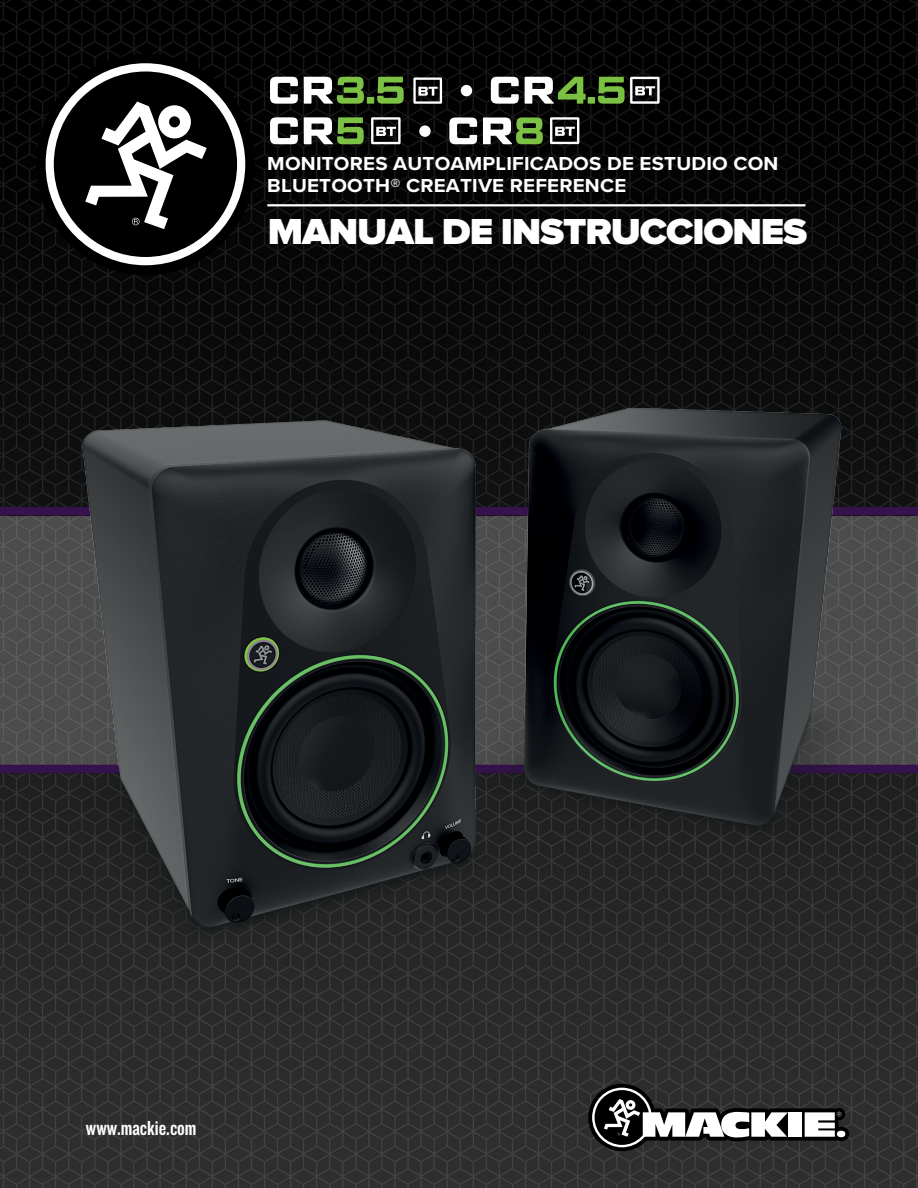
<style>
.page{position:relative;width:918px;height:1188px;background:#fff}
.page>*{position:absolute;margin:0;border:0;box-sizing:border-box;transform-origin:0 0}
.t1{font:900 37.5px "Proxima Nova";letter-spacing:-.03em;color:#fff;scale:1.05 1}
.t2{font:21.15px "Knockout 49 Liteweight";color:#fff}
.t3{font:700 19.5px/22.5px "Proxima Nova";letter-spacing:.01em;color:#fff;scale:1.05 1}
</style>
<div class="page">
<img style="left:0;top:0;width:918px;height:1188px">
<div style="left:36px;top:54px;width:219px;height:221px;background:#000;border:4px solid #000;border-radius:50%"></div>
<svg style="left:46px;top:63px;width:199px;height:202px"></svg>
<svg style="left:588px;top:1084px;width:261px;height:67px"></svg>
<img style="left:32px;top:395px;width:886px;height:622px">
<svg style="left:270px;top:77px;width:28px;height:27px"></svg>
<svg style="left:304px;top:77px;width:60px;height:27px"></svg>
<div style="left:367px;top:97px;width:7px;height:7px;background:#7cc144"></div>
<svg style="left:377px;top:77px;width:27px;height:27px"></svg>
<svg style="left:413px;top:78px;width:29px;height:26px"></svg>
<svg style="left:491px;top:77px;width:28px;height:27px"></svg>
<svg style="left:525px;top:77px;width:61px;height:27px"></svg>
<div style="left:588px;top:97px;width:7px;height:7px;background:#7ac143"></div>
<svg style="left:598px;top:77px;width:62px;height:27px;background:#5c714b"></svg>
<svg style="left:371px;top:117px;width:30px;height:27px"></svg>
<svg style="left:270px;top:117px;width:28px;height:27px"></svg>
<svg style="left:304px;top:117px;width:60px;height:27px"></svg>
<svg style="left:449px;top:117px;width:28px;height:27px"></svg>
<svg style="left:483px;top:117px;width:60px;height:27px"></svg>
<svg style="left:550px;top:117px;width:29px;height:27px"></svg>
<div style="left:461px;top:85px;width:11px;height:11px;background:#fff;border-radius:50%"></div>
<div style="left:419px;top:125px;width:12px;height:12px;background:#fff;border-radius:50%"></div>
<hr style="left:267px;top:204px;width:538px;height:2px;background:#fff">
<p class="t3" style="left:267px;top:152px;width:488px">MONITORES AUTOAMPLIFICADOS DE ESTUDIO CON<br>BLUETOOTH® CREATIVE REFERENCE</p>
<h1 class="t1" style="left:268px;top:210px;width:515px">MANUAL DE INSTRUCCIONES</h1>
<p class="t2" style="left:86px;top:1115px;width:112px">www.mackie.com</p>
</div>
